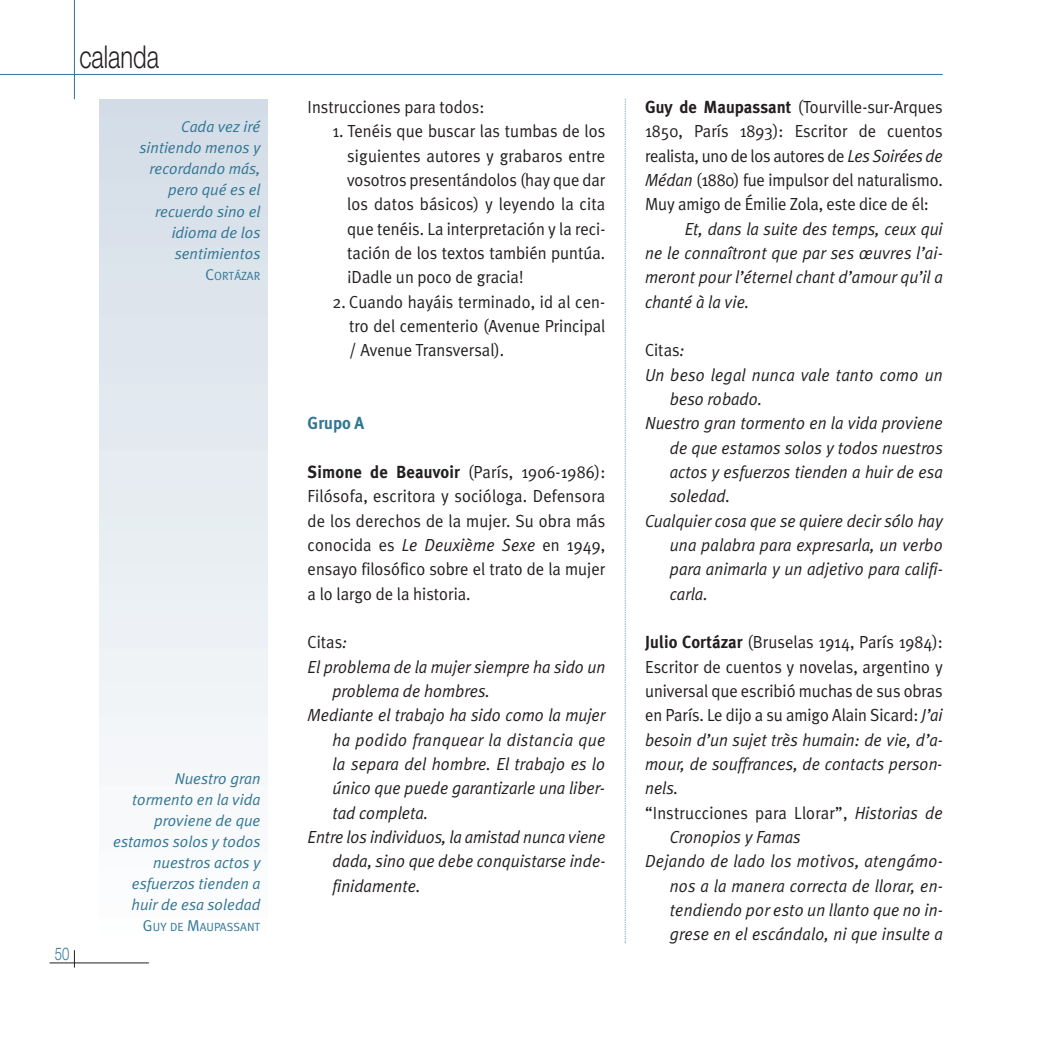
<style>
.page{position:relative;width:1042px;height:1042px;background:#fff}
.page>*{position:absolute;margin:0;border:0;box-sizing:border-box;transform-origin:0 0}
.t1{font:300 31.5px "Helvetica Neue";color:#231f20;scale:.75 1}
.t2{font:17.5px/24.3px "Meta Plus Normal";color:#231f20;text-align:justify;scale:.95 1}
.t3{font:italic 17.5px/24.3px "Meta Plus Normal";color:#231f20;text-align:justify;scale:.95 1}
.t4{font:italic 17.5px "Meta Plus Normal";letter-spacing:.02em;color:#231f20;scale:.95 1}
.t5{font:italic 17.5px "Meta Plus Normal";letter-spacing:.025em;color:#231f20;scale:.95 1}
.t6{font:700 17.5px "Meta Plus";color:#317694;scale:.95 1}
.t7{font:300 17.5px "Helvetica Neue";color:#317694;scale:.75 1}
.t8{font:italic 15.75px/21px "Meta Plus Normal";color:#317694;text-align:right}
.t9{font:11.9px "Meta Plus Normal";color:#317694}
.s1{font-size:15.75px}
.s2{font-family:"Meta Plus";font-weight:700}
.s3{font-style:italic}
</style>
<div class="page">
<hr style="left:0;top:74px;width:943px;height:1px;background:#317694">
<hr style="left:74px;top:0;width:1px;height:99px;background:#317694">
<hr style="left:50px;top:962px;width:99px;height:1px;background:#231f20">
<svg style="left:74px;top:950px;width:1px;height:17px"></svg>
<div style="left:99px;top:99px;width:169px;height:844px;background:linear-gradient(to bottom,#d3dce6,#fdfefe)"></div>
<svg style="left:625px;top:99px;width:1px;height:844px"></svg>
<h1 class="t1" style="left:79px;top:45px;width:108px">calanda</h1>
<p class="t8" style="left:140px;top:118px;width:122px">Cada vez iré sintiendo menos y recordando más, pero qué es el recuerdo sino el idioma de los sentimientos</p>
<p class="t9" style="left:206px;top:271px;width:56px"><span class="s1">C</span>ORTÁZAR</p>
<p class="t7" style="left:55px;top:947px;width:21px">50</p>
<p class="t8" style="left:113px;top:769px;width:149px">Nuestro gran tormento en la vida proviene de que estamos solos y todos nuestros actos y esfuerzos tienden a huir de esa soledad</p>
<p class="t9" style="left:143px;top:922px;width:119px"><span class="s1">G</span>UY DE <span class="s1">M</span>AUPASSANT</p>
<p class="t2" style="left:308px;top:96px;width:188px">Instrucciones para todos:</p>
<p class="t2" style="left:347px;top:120px;width:273px;text-indent:-15px">1. Tenéis que buscar las tumbas de los siguientes autores y grabaros entre vosotros presentándolos (hay que dar los datos básicos) y leyendo la cita que tenéis. La interpretación y la reci&shy;tación de los textos también puntúa. ¡Dadle un poco de gracia!</p>
<p class="t2" style="left:349px;top:291px;width:271px;text-indent:-17px">2. Cuando hayáis terminado, id al cen&shy;tro del cementerio (Avenue Principal / Avenue Transversal).</p>
<p class="t6" style="left:308px;top:416px;width:61px">Grupo A</p>
<p class="t2" style="left:308px;top:461px;width:315px"><span class="s2">Simone de Beauvoir</span> (París, 1906-1986):<br>Filósofa, escritora y socióloga. Defensora de los derechos de la mujer. Su obra más conocida es <span class="s3">Le Deuxième Sexe</span> en 1949, ensayo filosófico sobre el trato de la mujer a lo largo de la historia.</p>
<p class="t2" style="left:308px;top:631px;width:43px">Citas<span class="s3">:</span></p>
<p class="t3" style="left:308px;top:656px;width:315px">El problema de la mujer siempre ha sido un</p>
<p class="t3" style="left:332px;top:680px;width:167px">problema de hombres.</p>
<p class="t3" style="left:308px;top:704px;width:315px">Mediante el trabajo ha sido como la mujer</p>
<p class="t5" style="left:332px;top:733px;width:289px">ha podido franquear la distancia que</p>
<p class="t3" style="left:332px;top:753px;width:289px">la separa del hombre. El trabajo es lo</p>
<p class="t3" style="left:332px;top:777px;width:288px">único que puede garantizarle una liber-</p>
<p class="t3" style="left:332px;top:802px;width:102px">tad completa.</p>
<p class="t3" style="left:308px;top:826px;width:315px">Entre los individuos, la amistad nunca viene</p>
<p class="t3" style="left:332px;top:850px;width:289px">dada, sino que debe conquistarse inde-</p>
<p class="t3" style="left:332px;top:875px;width:94px">finidamente.</p>
<p class="t2" style="left:645px;top:96px;width:315px"><span class="s2">Guy de Maupassant</span> (Tourville-sur-Arques 1850, París 1893): Escritor de cuentos realista, uno de los autores de <span class="s3">Les Soirées de Médan</span> (1880) fue impulsor del naturalismo.<br>Muy amigo de Émilie Zola, este dice de él:</p>
<p class="t3" style="left:645px;top:218px;width:315px;text-indent:40px">Et, dans la suite des temps, ceux qui ne le connaîtront que par ses œuvres l’ai&shy;meront pour l’éternel chant d’amour qu’il a chanté à la vie.</p>
<p class="t2" style="left:645px;top:339px;width:43px">Citas<span class="s3">:</span></p>
<p class="t3" style="left:645px;top:364px;width:315px">Un beso legal nunca vale tanto como un</p>
<p class="t3" style="left:670px;top:388px;width:99px">beso robado.</p>
<p class="t3" style="left:645px;top:412px;width:315px">Nuestro gran tormento en la vida proviene</p>
<p class="t3" style="left:670px;top:437px;width:289px">de que estamos solos y todos nuestros</p>
<p class="t3" style="left:670px;top:461px;width:289px">actos y esfuerzos tienden a huir de esa</p>
<p class="t3" style="left:670px;top:485px;width:65px">soledad.</p>
<p class="t3" style="left:645px;top:510px;width:315px">Cualquier cosa que se quiere decir sólo hay</p>
<p class="t3" style="left:670px;top:534px;width:289px">una palabra para expresarla, un verbo</p>
<p class="t3" style="left:670px;top:558px;width:289px">para animarla y un adjetivo para califi-</p>
<p class="t3" style="left:670px;top:583px;width:41px">carla.</p>
<p class="t2" style="left:645px;top:631px;width:315px"><span class="s2">Julio Cortázar</span> (Bruselas 1914, París 1984):</p>
<p class="t2" style="left:645px;top:656px;width:315px">Escritor de cuentos y novelas, argentino y</p>
<p class="t2" style="left:645px;top:680px;width:315px">universal que escribió muchas de sus obras</p>
<p class="t2" style="left:645px;top:704px;width:315px">en París. Le dijo a su amigo Alain Sicard: <span class="s3">J’ai</span></p>
<p class="t3" style="left:645px;top:729px;width:315px">besoin d’un sujet très humain: de vie, d’a-</p>
<p class="t3" style="left:645px;top:753px;width:314px">mour, de souffrances, de contacts person-</p>
<p class="t3" style="left:645px;top:777px;width:36px">nels.</p>
<p class="t2" style="left:645px;top:801px;width:315px">“Instrucciones para Llorar”, <span class="s3">Historias de</span></p>
<p class="t3" style="left:670px;top:826px;width:139px">Cronopios y Famas</p>
<p class="t4" style="left:645px;top:854px;width:315px">Dejando de lado los motivos, atengámo-</p>
<p class="t3" style="left:670px;top:875px;width:289px">nos a la manera correcta de llorar, en-</p>
<p class="t3" style="left:670px;top:899px;width:289px">tendiendo por esto un llanto que no in-</p>
<p class="t3" style="left:670px;top:923px;width:289px">grese en el escándalo, ni que insulte a</p>
</div>
